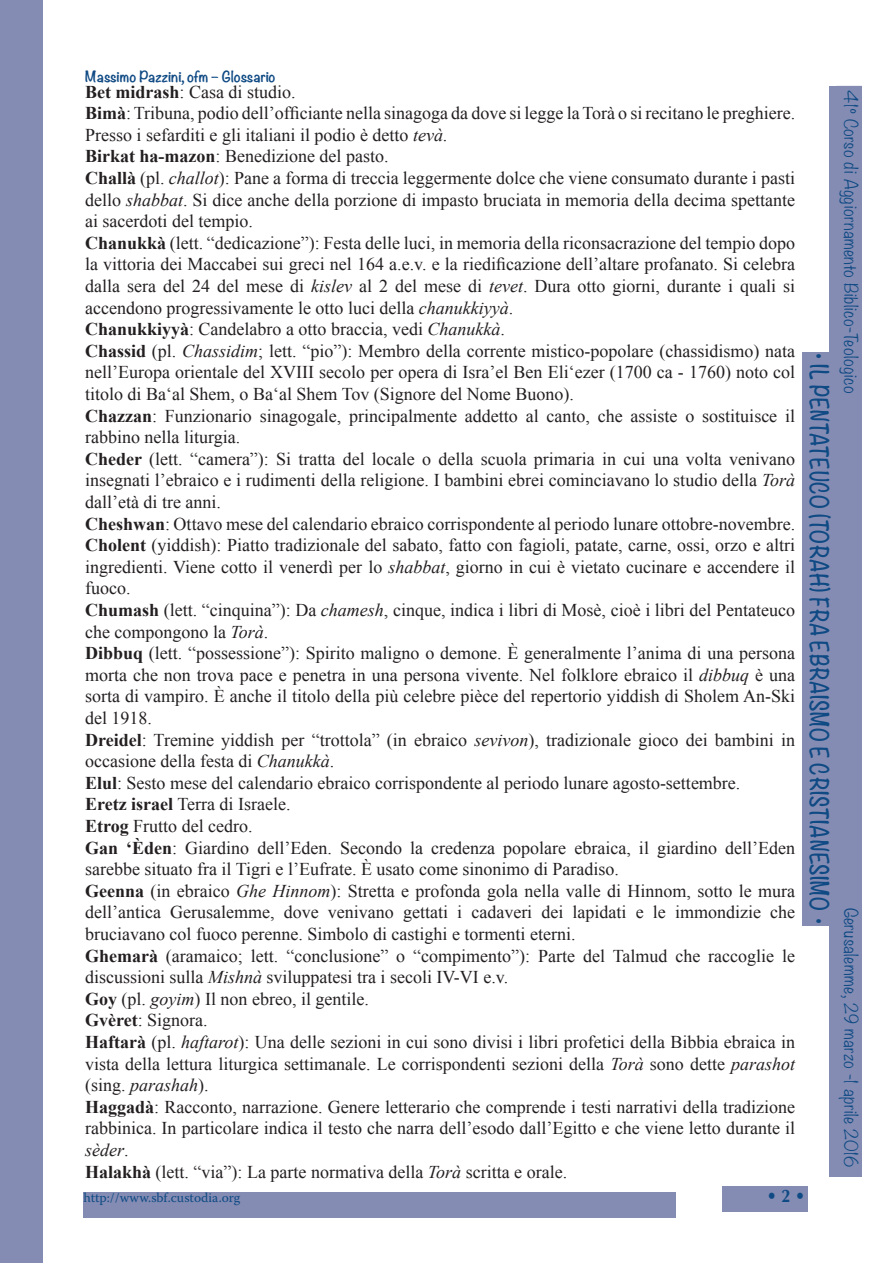
<style>
.page{position:relative;width:893px;height:1263px;background:#fff}
.page>*{position:absolute;margin:0;border:0;box-sizing:border-box;transform-origin:0 0}
.t1{font:700 22.5px "Noteworthy";letter-spacing:.025em;color:#0f4a84;scale:.8 1}
.t2{font:700 18.15px "Optima";color:#0f4a84;scale:.91 1}
.t3{font:18px/21.6px "Times New Roman";color:#231f20;text-align:justify}
.t4{font:300 16.5px "Noteworthy";letter-spacing:.025em;color:#0f4a84}
.t5{font:700 13.5px "Noteworthy";color:#0f4a84}
.t6{font:13.5px "Warnock Pro";color:#0f4a84}
.s1{font-weight:700}
.s2{font-style:italic}
</style>
<div class="page">
<div style="left:0;top:0;width:43px;height:1263px;background:#848cb3"></div>
<div style="left:83px;top:1192px;width:593px;height:25px;background:#848cb3"></div>
<div style="left:722px;top:1186px;width:85px;height:26px;background:#848cb3"></div>
<div style="left:830px;top:86px;width:32px;height:1090px;background:#848cb3"></div>
<div style="left:803px;top:352px;width:36px;height:573px;background:#848cb3"></div>
<hr style="left:892px;top:0;width:1px;height:1263px;background:#848cb3">
<p class="t5" style="left:85px;top:64px;width:192px">Massimo Pazzini, ofm – Glossario</p>
<p class="t3" style="left:85px;top:80px;width:212px"><span class="s1">Bet midrash</span>: Casa di studio.</p>
<p class="t3" style="left:85px;top:102px;width:712px"><span class="s1">Bimà</span>: Tribuna, podio dell’officiante nella sinagoga da dove si legge la Torà o si recitano le preghiere.<br>Presso i sefarditi e gli italiani il podio è detto <span class="s2">tevà</span>.</p>
<p class="t3" style="left:85px;top:145px;width:305px"><span class="s1">Birkat ha-mazon</span>: Benedizione del pasto.</p>
<p class="t3" style="left:85px;top:167px;width:712px"><span class="s1">Challà</span> (pl. <span class="s2">challot</span>): Pane a forma di treccia leggermente dolce che viene consumato durante i pasti dello <span class="s2">shabbat</span>. Si dice anche della porzione di impasto bruciata in memoria della decima spettante ai sacerdoti del tempio.</p>
<p class="t3" style="left:85px;top:232px;width:712px"><span class="s1">Chanukkà</span> (lett. “dedicazione”): Festa delle luci, in memoria della riconsacrazione del tempio dopo la vittoria dei Maccabei sui greci nel 164 a.e.v. e la riedificazione dell’altare profanato. Si celebra dalla sera del 24 del mese di <span class="s2">kislev</span> al 2 del mese di <span class="s2">tevet</span>. Dura otto giorni, durante i quali si accendono progressivamente le otto luci della <span class="s2">chanukkiyyà</span>.</p>
<p class="t3" style="left:85px;top:318px;width:421px"><span class="s1">Chanukkiyyà</span>: Candelabro a otto braccia, vedi <span class="s2">Chanukkà</span>.</p>
<p class="t3" style="left:85px;top:340px;width:712px"><span class="s1">Chassid</span> (pl. <span class="s2">Chassidim</span>; lett. “pio”): Membro della corrente mistico-popolare (chassidismo) nata nell’Europa orientale del XVIII secolo per opera di Isra’el Ben Eli‘ezer (1700 ca - 1760) noto col titolo di Ba‘al Shem, o Ba‘al Shem Tov (Signore del Nome Buono).</p>
<p class="t3" style="left:85px;top:404px;width:712px"><span class="s1">Chazzan</span>: Funzionario sinagogale, principalmente addetto al canto, che assiste o sostituisce il rabbino nella liturgia.</p>
<p class="t3" style="left:85px;top:448px;width:712px"><span class="s1">Cheder</span> (lett. “camera”): Si tratta del locale o della scuola primaria in cui una volta venivano insegnati l’ebraico e i rudimenti della religione. I bambini ebrei cominciavano lo studio della <span class="s2">Torà </span>dall’età di tre anni.</p>
<p class="t3" style="left:85px;top:512px;width:712px"><span class="s1">Cheshwan</span>: Ottavo mese del calendario ebraico corrispondente al periodo lunare ottobre-novembre.</p>
<p class="t3" style="left:85px;top:534px;width:712px"><span class="s1">Cholent</span> (yiddish): Piatto tradizionale del sabato, fatto con fagioli, patate, carne, ossi, orzo e altri ingredienti. Viene cotto il venerdì per lo <span class="s2">shabbat</span>, giorno in cui è vietato cucinare e accendere il fuoco.</p>
<p class="t3" style="left:85px;top:599px;width:712px"><span class="s1">Chumash</span> (lett. “cinquina”): Da <span class="s2">chamesh</span>, cinque, indica i libri di Mosè, cioè i libri del Pentateuco che compongono la <span class="s2">Torà</span>.</p>
<p class="t3" style="left:85px;top:642px;width:712px"><span class="s1">Dibbuq</span> (lett. “possessione”): Spirito maligno o demone. È generalmente l’anima di una persona morta che non trova pace e penetra in una persona vivente. Nel folklore ebraico il <span class="s2">dibbuq</span> è una sorta di vampiro. È anche il titolo della più celebre pièce del repertorio yiddish di Sholem An-Ski del 1918.</p>
<p class="t3" style="left:85px;top:728px;width:712px"><span class="s1">Dreidel</span>: Tremine yiddish per “trottola” (in ebraico <span class="s2">sevivon</span>), tradizionale gioco dei bambini in occasione della festa di <span class="s2">Chanukkà</span>.</p>
<p class="t3" style="left:85px;top:772px;width:657px"><span class="s1">Elul</span>: Sesto mese del calendario ebraico corrispondente al periodo lunare agosto-settembre.</p>
<p class="t3" style="left:85px;top:793px;width:207px"><span class="s1">Eretz israel</span> Terra di Israele.</p>
<p class="t3" style="left:85px;top:815px;width:169px"><span class="s1">Etrog</span> Frutto del cedro.</p>
<p class="t3" style="left:85px;top:836px;width:712px"><span class="s1">Gan ‘Èden</span>: Giardino dell’Eden. Secondo la credenza popolare ebraica, il giardino dell’Eden sarebbe situato fra il Tigri e l’Eufrate. È usato come sinonimo di Paradiso.</p>
<p class="t3" style="left:85px;top:880px;width:712px"><span class="s1">Geenna</span> (in ebraico <span class="s2">Ghe Hinnom</span>): Stretta e profonda gola nella valle di Hinnom, sotto le mura dell’antica Gerusalemme, dove venivano gettati i cadaveri dei lapidati e le immondizie che bruciavano col fuoco perenne. Simbolo di castighi e tormenti eterni.</p>
<p class="t3" style="left:85px;top:944px;width:712px"><span class="s1">Ghemarà</span> (aramaico; lett. “conclusione” o “compimento”): Parte del Talmud che raccoglie le discussioni sulla <span class="s2">Mishnà</span> sviluppatesi tra i secoli IV-VI e.v.</p>
<p class="t3" style="left:85px;top:988px;width:285px"><span class="s1">Goy</span> (pl. <span class="s2">goyim</span>) Il non ebreo, il gentile.</p>
<p class="t3" style="left:85px;top:1009px;width:124px"><span class="s1">Gvèret</span>: Signora.</p>
<p class="t3" style="left:85px;top:1031px;width:712px"><span class="s1">Haftarà</span> (pl. <span class="s2">haftarot</span>): Una delle sezioni in cui sono divisi i libri profetici della Bibbia ebraica in vista della lettura liturgica settimanale. Le corrispondenti sezioni della <span class="s2">Torà</span> sono dette <span class="s2">parashot </span>(sing. <span class="s2">parashah</span>).</p>
<p class="t3" style="left:85px;top:1096px;width:712px"><span class="s1">Haggadà</span>: Racconto, narrazione. Genere letterario che comprende i testi narrativi della tradizione rabbinica. In particolare indica il testo che narra dell’esodo dall’Egitto e che viene letto durante il <span class="s2">sèder</span>.</p>
<p class="t3" style="left:85px;top:1160px;width:484px"><span class="s1">Halakhà</span> (lett. “via”): La parte normativa della <span class="s2">Torà</span> scritta e orale.</p>
<p class="t4" style="left:865px;top:90px;width:305px;rotate:90deg">41º Corso di Aggiornamento Biblico-Teologico</p>
<p class="t1" style="left:839px;top:353px;width:715px;rotate:90deg">• IL PENTATEUCO (TORAH) FRA EBRAISMO E CRISTIANESIMO •</p>
<p class="t4" style="left:865px;top:908px;width:261px;rotate:90deg">Gerusalemme, 29 marzo -1 aprile 2016</p>
<p class="t6" style="left:83px;top:1189px;width:158px">http://www.sbf.custodia.org</p>
<p class="t2" style="left:767px;top:1185px;width:44px">• 2 •</p>
</div>
